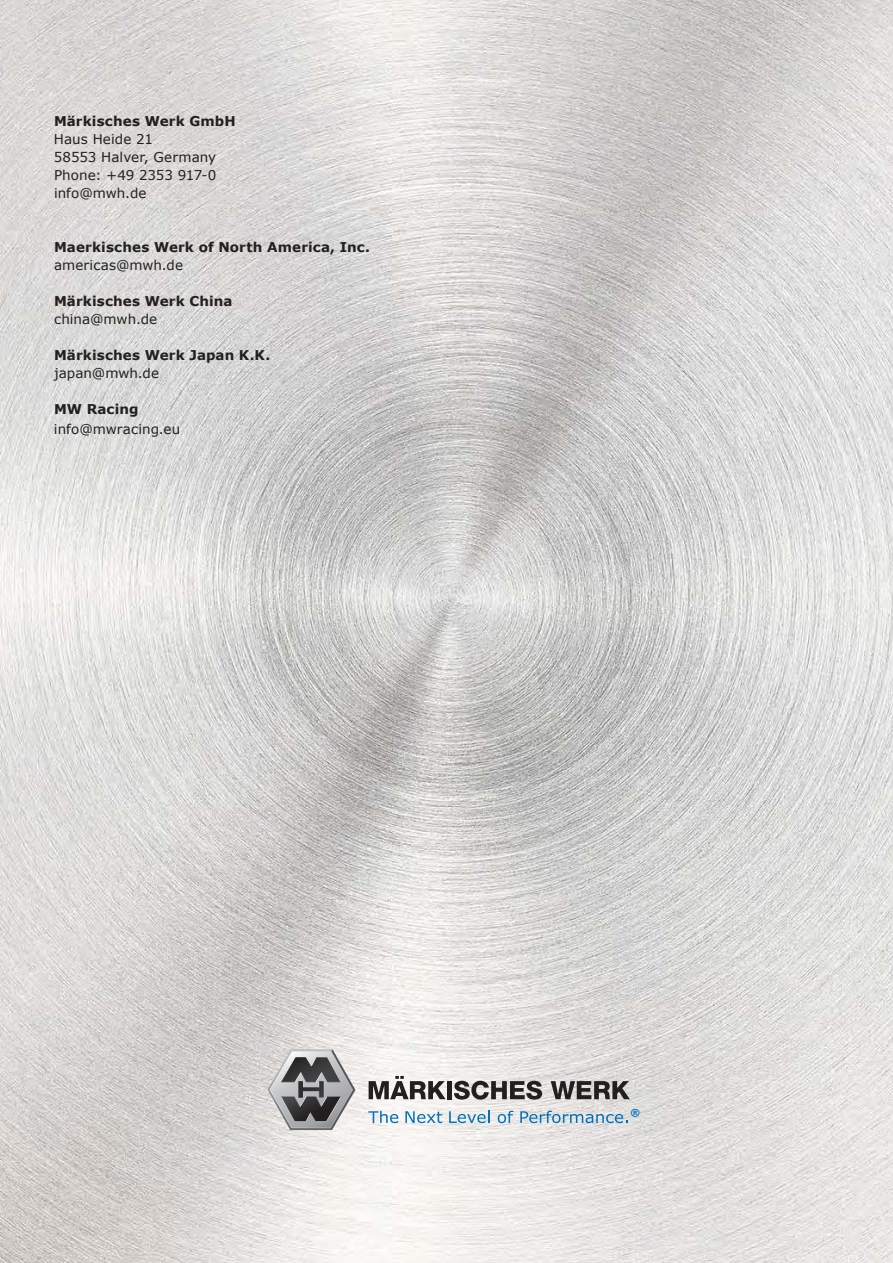
<style>
.page{position:relative;width:893px;height:1263px;background:#fff}
.page>*{position:absolute;margin:0;border:0;box-sizing:border-box;transform-origin:0 0}
.t1{font:13.5px/18px "Verdana";color:#231f20}
.t2{font:700 13.5px "Verdana";letter-spacing:.01em;color:#231f20}
.t3{font:700 9.6px "Verdana";color:#0072bc;scale:1.04 1}
</style>
<div class="page">
<img style="left:0;top:0;width:893px;height:1263px">
<div style="left:447px;top:1081px;width:5px;height:18px;background:#231f20"></div>
<svg style="left:454px;top:1081px;width:88px;height:18px;background:#767272"></svg>
<svg style="left:551px;top:1081px;width:79px;height:18px"></svg>
<svg style="left:369px;top:1076px;width:77px;height:23px"></svg>
<img style="left:268px;top:1049px;width:13px;height:81px">
<img style="left:270px;top:1051px;width:11px;height:77px">
<svg style="left:281px;top:1049px;width:74px;height:81px;background:#a09fa0"></svg>
<img style="left:282px;top:1057px;width:58px;height:25px">
<img style="left:298px;top:1081px;width:26px;height:16px">
<svg style="left:368px;top:1111px;width:30px;height:12px"></svg>
<svg style="left:405px;top:1111px;width:37px;height:12px"></svg>
<svg style="left:449px;top:1111px;width:40px;height:12px"></svg>
<svg style="left:498px;top:1111px;width:15px;height:12px"></svg>
<svg style="left:520px;top:1111px;width:108px;height:12px"></svg>
<p class="t2" style="left:54px;top:112px;width:183px">Märkisches Werk GmbH</p>
<p class="t1" style="left:54px;top:130px;width:164px">Haus Heide 21<br>58553 Halver, Germany<br>Phone: +49 2353 917-0 info@mwh.de</p>
<p class="t2" style="left:54px;top:238px;width:317px">Maerkisches Werk of North America, Inc.</p>
<p class="t1" style="left:54px;top:256px;width:131px">americas@mwh.de</p>
<p class="t2" style="left:54px;top:292px;width:180px">Märkisches Werk China</p>
<p class="t1" style="left:54px;top:310px;width:105px">china@mwh.de</p>
<p class="t2" style="left:54px;top:346px;width:218px">Märkisches Werk Japan K.K.</p>
<p class="t1" style="left:54px;top:364px;width:107px">japan@mwh.de</p>
<p class="t2" style="left:54px;top:400px;width:86px">MW Racing</p>
<p class="t1" style="left:54px;top:419px;width:128px">info@mwracing.eu</p>
<p class="t3" style="left:631px;top:1106px;width:11px">®</p>
</div>
